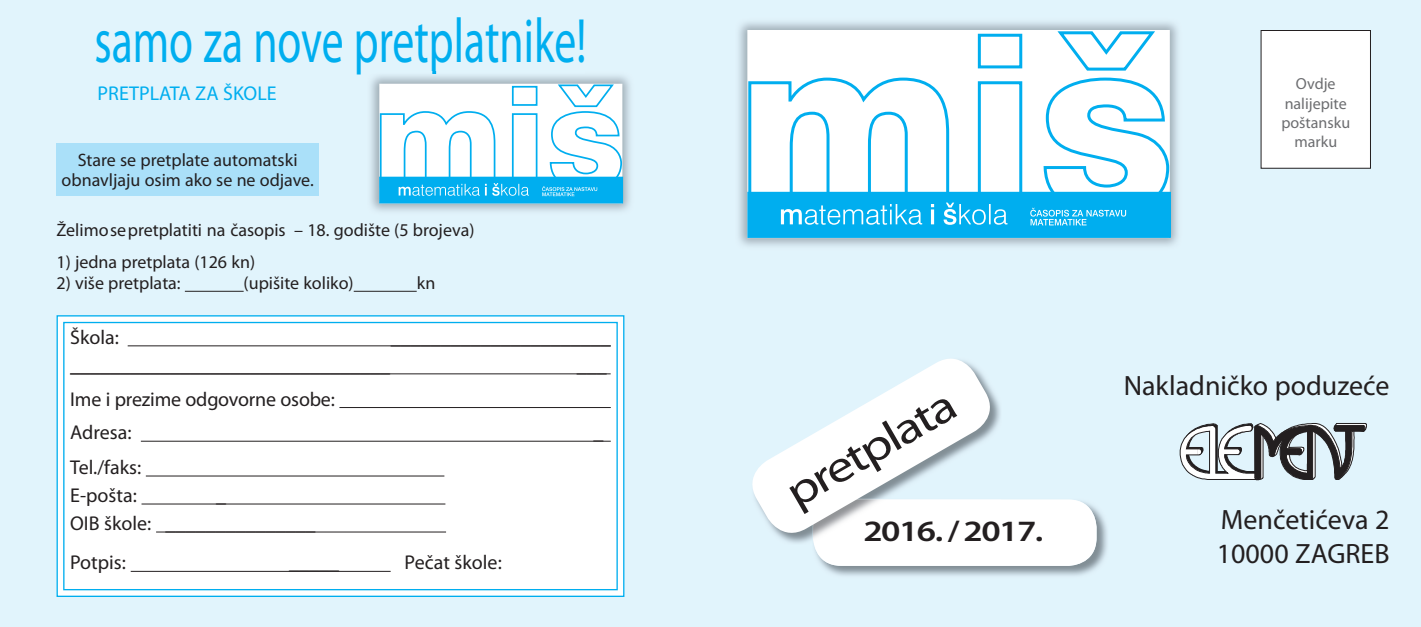
<style>
.page{position:relative;width:1421px;height:627px;background:#e1f4fc}
.page>*{position:absolute;margin:0;border:0;box-sizing:border-box;transform-origin:0 0}
.t1{font:63px "Myriad Pro";color:#00aeef;scale:.69 1}
.t2{font:44.4px "Myriad Pro";color:#231f20;scale:1.22 1}
.t3{font:600 29.6px "Myriad Pro";letter-spacing:-.04em;color:#231f20;scale:1.22 1}
.t4{font:28px/33.6px "Myriad Pro";color:#231f20}
.t5{font:20px/28px "Myriad Pro";color:#231f20}
.t6{font:20px "Myriad Pro";color:#00aeef}
.t7{font:18px/20px "Myriad Pro";color:#231f20;text-align:center}
.t8{font:16px/19.2px "Myriad Pro";color:#6c6d70;text-align:center}
.s1{font-size:46.2px}
</style>
<div class="page">
<div style="left:56px;top:315px;width:569px;height:282px;background:#fff"></div>
<div style="left:63px;top:322px;width:555px;height:268px;border:1px solid #00aeef"></div>
<hr style="left:185px;top:291px;width:59px;height:1px;background:#231f20">
<hr style="left:354px;top:291px;width:63px;height:1px;background:#231f20">
<div style="left:56px;top:143px;width:263px;height:52px;background:#aae0f9"></div>
<div style="left:1261px;top:31px;width:109px;height:137px;background:#fff"></div>
<div style="left:1260px;top:30px;width:111px;height:139px;border:1px solid #231f20"></div>
<svg style="left:1179px;top:423px;width:187px;height:57px"></svg>
<div style="left:748px;top:31px;width:421px;height:206px;background:#fff"></div>
<div style="left:978px;top:81px;width:44px;height:130px;border:3px solid #00aeef"></div>
<div style="left:978px;top:34px;width:44px;height:34px;border:3px solid #00aeef"></div>
<div style="left:748px;top:192px;width:422px;height:45px;background:#00aeef"></div>
<div style="left:747px;top:192px;width:424px;height:46px;border:1px solid #00aeef"></div>
<svg style="left:1030px;top:30px;width:140px;height:195px"></svg>
<svg style="left:747px;top:76px;width:260px;height:149px"></svg>
<img style="left:370px;top:75px;width:260px;height:136px">
<div style="left:380px;top:84px;width:242px;height:119px;background:#fff"></div>
<div style="left:512px;top:113px;width:25px;height:75px;border:2px solid #00aeef"></div>
<div style="left:512px;top:86px;width:25px;height:20px;border:2px solid #00aeef"></div>
<div style="left:380px;top:177px;width:242px;height:26px;background:#00aeef"></div>
<svg style="left:542px;top:84px;width:81px;height:112px"></svg>
<svg style="left:379px;top:110px;width:150px;height:86px"></svg>
<img style="left:814px;top:501px;width:293px;height:75px">
<div style="left:813px;top:499px;width:283px;height:67px;background:#fff;border-radius:28px"></div>
<svg style="left:752px;top:359px;width:247px;height:184px;fill:#fff"></svg>
<h1 class="t1" style="left:94px;top:16px;width:714px">samo za nove pretplatnike!</h1>
<p class="t6" style="left:98px;top:85px;width:181px">PRETPLATA ZA ŠKOLE</p>
<p class="t8" style="left:1281px;top:76px;width:70px">Ovdje nalijepite poštansku marku</p>
<p class="t7" style="left:62px;top:151px;width:254px">Stare se pretplate automatski obnavljaju osim ako se ne odjave.</p>
<p class="t7" style="left:56px;top:222px;width:419px">Želimo se pretplatiti na časopis – 18. godište (5 brojeva)</p>
<p class="t7" style="left:56px;top:253px;width:200px">1) jedna pretplata (126 kn)</p>
<p class="t7" style="left:56px;top:275px;width:126px">2) više pretplata:</p>
<p class="t7" style="left:244px;top:275px;width:112px">(upišite koliko)</p>
<p class="t7" style="left:417px;top:275px;width:20px">kn</p>
<p class="t5" style="left:70px;top:325px;width:50px">Škola:</p>
<p class="t5" style="left:391px;top:325px;width:221px">______________________</p>
<p class="t5" style="left:70px;top:353px;width:321px">________________________________</p>
<p class="t5" style="left:577px;top:353px;width:31px">___</p>
<p class="t5" style="left:70px;top:384px;width:266px;line-height:33.6px">Ime i prezime odgovorne osobe:<br>Adresa:</p>
<p class="t5" style="left:593px;top:420px;width:11px">_</p>
<p class="t5" style="left:70px;top:455px;width:72px">Tel./faks:<br>E-pošta:</p>
<p class="t5" style="left:70px;top:483px;width:247px;text-indent:146px">_<br>OIB škole: _______________</p>
<p class="t5" style="left:70px;top:550px;width:57px">Potpis:</p>
<p class="t5" style="left:289px;top:550px;width:51px">_____</p>
<p class="t5" style="left:405px;top:550px;width:99px">Pečat škole:</p>
<h2 class="t2" style="left:781px;top:481px;width:156px;rotate:-30deg">pretplat<span class="s1">a</span></h2>
<h3 class="t3" style="left:863px;top:519px;width:149px">2016. /2017.</h3>
<h3 class="t4" style="left:1123px;top:371px;width:267px">Nakladničko poduzeće</h3>
<h3 class="t4" style="left:1217px;top:505px;width:174px">Menčetićeva 2<br>10000 ZAGREB</h3>
</div>
